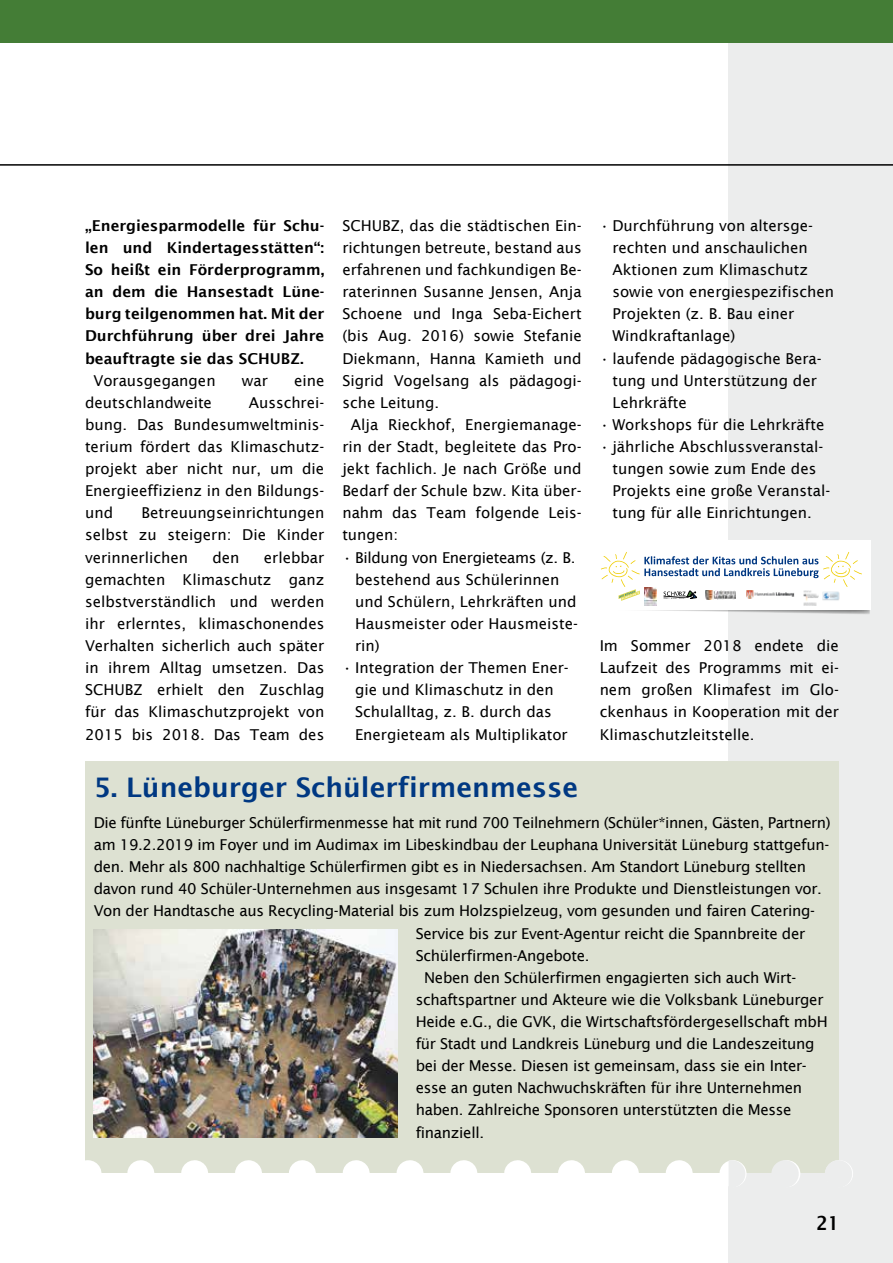
<style>
.page{position:relative;width:893px;height:1263px;background:#fff}
.page>*{position:absolute;margin:0;border:0;box-sizing:border-box;transform-origin:0 0}
.t1{font:600 27px "Lucida Sans";color:#003882}
.t2{font:600 19.5px "Lucida Sans";color:#000;scale:.9 1}
.t3{font:15px/22px "Lucida Sans";color:#000}
.t4{font:15px "Lucida Sans";letter-spacing:-.02em;color:#000}
.t5{font:600 15px/22px "Lucida Sans";color:#000;text-align:justify}
.t6{font:15px "Lucida Sans";letter-spacing:-.03em;color:#000}
</style>
<div class="page">
<div style="left:729px;top:0;width:164px;height:1263px;background:#eceded"></div>
<div style="left:0;top:0;width:893px;height:43px;background:#447d36"></div>
<hr style="left:0;top:164px;width:893px;height:2px;background:#000">
<div style="left:85px;top:762px;width:754px;height:410px;background:#dde1d2"></div>
<svg style="left:87px;top:1160px;width:1px;height:12px"></svg>
<div style="left:825px;top:1160px;width:27px;height:27px;background:#eceded;border-radius:50%"></div>
<svg style="left:141px;top:1160px;width:671px;height:27px"></svg>
<img style="left:94px;top:929px;width:304px;height:208px">
<div style="left:592px;top:540px;width:278px;height:70px;background:#fff"></div>
<svg style="left:601px;top:552px;width:269px;height:63px"></svg>
<img style="left:644px;top:588px;width:13px;height:17px">
<img style="left:746px;top:591px;width:49px;height:8px">
<img style="left:706px;top:591px;width:30px;height:8px">
<img style="left:798px;top:589px;width:43px;height:17px">
<p class="t5" style="left:85px;top:214px;width:241px">„Energiesparmodelle für Schu&shy;len und Kindertagesstätten“:<br>So heißt ein Förderprogramm, an dem die Hansestadt Lüne&shy;burg teilgenommen hat. Mit der Durchführung über drei Jahre beauftragte sie das SCHUBZ.</p>
<p class="t3" style="left:94px;top:369px;width:124px">Vorausgegangen</p>
<p class="t3" style="left:242px;top:369px;width:27px">war</p>
<p class="t3" style="left:294px;top:369px;width:32px">eine</p>
<p class="t3" style="left:85px;top:391px;width:128px">deutschlandweite</p>
<p class="t3" style="left:85px;top:391px;width:241px;text-align:justify;text-indent:164px">Ausschrei&shy;bung. Das Bundesumweltminis&shy;terium fördert das Klimaschutz&shy;projekt aber nicht nur, um die Energieeffizienz in den Bildungs&shy;und</p>
<p class="t3" style="left:85px;top:502px;width:241px;text-align:justify;text-indent:57px">Betreuungseinrichtungen selbst zu steigern: Die Kinder verinnerlichen</p>
<p class="t3" style="left:85px;top:546px;width:241px;text-align:justify;text-indent:179px">erlebbar gemachten Klimaschutz ganz selbstverständlich und werden ihr erlerntes, klimaschonendes Verhalten sicherlich auch später in ihrem Alltag umsetzen. Das SCHUBZ erhielt den Zuschlag für das Klimaschutzprojekt von 2015 bis 2018. Das Team des</p>
<p class="t3" style="left:212px;top:546px;width:29px">den</p>
<p class="t3" style="left:342px;top:214px;width:241px">SCHUBZ, das die städtischen Ein-</p>
<p class="t3" style="left:342px;top:237px;width:241px">richtungen betreute, bestand aus</p>
<p class="t3" style="left:342px;top:259px;width:241px">erfahrenen und fachkundigen Be-</p>
<p class="t3" style="left:342px;top:281px;width:241px">raterinnen Susanne Jensen, Anja</p>
<p class="t3" style="left:342px;top:303px;width:241px">Schoene und Inga Seba-Eichert</p>
<p class="t3" style="left:342px;top:325px;width:241px">(bis Aug. 2016) sowie Stefanie</p>
<p class="t3" style="left:342px;top:347px;width:241px">Diekmann, Hanna Kamieth und</p>
<p class="t3" style="left:342px;top:369px;width:241px">Sigrid Vogelsang als pädagogi-</p>
<p class="t3" style="left:342px;top:391px;width:98px">sche Leitung.</p>
<p class="t3" style="left:351px;top:413px;width:232px">Alja Rieckhof, Energiemanage-</p>
<p class="t3" style="left:342px;top:436px;width:241px">rin der Stadt, begleitete das Pro-</p>
<p class="t3" style="left:342px;top:458px;width:241px">jekt fachlich. Je nach Größe und</p>
<p class="t3" style="left:342px;top:480px;width:241px">Bedarf der Schule bzw. Kita über-</p>
<p class="t3" style="left:342px;top:502px;width:241px">nahm das Team folgende Leis-</p>
<p class="t3" style="left:342px;top:524px;width:58px">tungen:</p>
<p class="t3" style="left:355px;top:546px;width:224px;text-indent:-13px">• Bildung von Energieteams (z. B. bestehend aus Schülerinnen und Schülern, Lehrkräften und<br>Hausmeister oder Hausmeiste&shy;rin)</p>
<p class="t3" style="left:355px;top:657px;width:215px;text-indent:-13px">• Integration der Themen Ener&shy;gie und Klimaschutz in den<br>Schulalltag, z. B. durch das<br>Energieteam als Multiplikator</p>
<p class="t3" style="left:612px;top:214px;width:223px;text-indent:-13px">• Durchführung von altersge&shy;rechten und anschaulichen<br>Aktionen zum Klimaschutz sowie von energiespezifischen<br>Projekten (z. B. Bau einer<br>Windkraftanlage)</p>
<p class="t3" style="left:612px;top:347px;width:211px;text-indent:-13px">• laufende pädagogische Bera&shy;tung und Unterstützung der<br>Lehrkräfte</p>
<p class="t3" style="left:600px;top:413px;width:226px">• Workshops für die Lehrkräfte</p>
<p class="t3" style="left:612px;top:436px;width:219px;text-indent:-13px">• jährliche Abschlussveranstal&shy;tungen sowie zum Ende des<br>Projekts eine große Veranstal&shy;tung für alle Einrichtungen.</p>
<p class="t3" style="left:600px;top:635px;width:241px;text-align:justify">Im Sommer 2018 endete die Laufzeit des Programms mit ei&shy;nem großen Klimafest im Glo&shy;ckenhaus in Kooperation mit der Klimaschutzleitstelle.</p>
<h1 class="t1" style="left:94px;top:772px;width:486px">5. Lüneburger Schülerfirmenmesse</h1>
<p class="t6" style="left:94px;top:814px;width:738px">Die fünfte Lüneburger Schülerfirmenmesse hat mit rund 700 Teilnehmern (Schüler*innen, Gästen, Partnern)</p>
<p class="t4" style="left:94px;top:836px;width:737px">am 19.2.2019 im Foyer und im Audimax im Libeskindbau der Leuphana Universität Lüneburg stattgefun-</p>
<p class="t4" style="left:94px;top:858px;width:714px">den. Mehr als 800 nachhaltige Schülerfirmen gibt es in Niedersachsen. Am Standort Lüneburg stellten</p>
<p class="t4" style="left:94px;top:880px;width:730px">davon rund 40 Schüler-Unternehmen aus insgesamt 17 Schulen ihre Produkte und Dienstleistungen vor.</p>
<p class="t4" style="left:94px;top:902px;width:723px">Von der Handtasche aus Recycling-Material bis zum Holzspielzeug, vom gesunden und fairen Catering-</p>
<p class="t4" style="left:416px;top:924px;width:391px">Service bis zur Event-Agentur reicht die Spannbreite der</p>
<p class="t4" style="left:416px;top:947px;width:175px">Schülerfirmen-Angebote.</p>
<p class="t4" style="left:424px;top:969px;width:374px">Neben den Schülerfirmen engagierten sich auch Wirt-</p>
<p class="t4" style="left:416px;top:991px;width:409px">schaftspartner und Akteure wie die Volksbank Lüneburger</p>
<p class="t4" style="left:416px;top:1013px;width:414px">Heide e.G., die GVK, die Wirtschaftsfördergesellschaft mbH</p>
<p class="t4" style="left:416px;top:1035px;width:400px">für Stadt und Landkreis Lüneburg und die Landeszeitung</p>
<p class="t4" style="left:416px;top:1057px;width:393px">bei der Messe. Diesen ist gemeinsam, dass sie ein Inter-</p>
<p class="t4" style="left:416px;top:1079px;width:388px">esse an guten Nachwuchskräften für ihre Unternehmen</p>
<p class="t4" style="left:416px;top:1101px;width:377px">haben. Zahlreiche Sponsoren unterstützten die Messe</p>
<p class="t4" style="left:416px;top:1123px;width:70px">finanziell.</p>
<h2 class="t2" style="left:816px;top:1212px;width:26px">21</h2>
</div>
